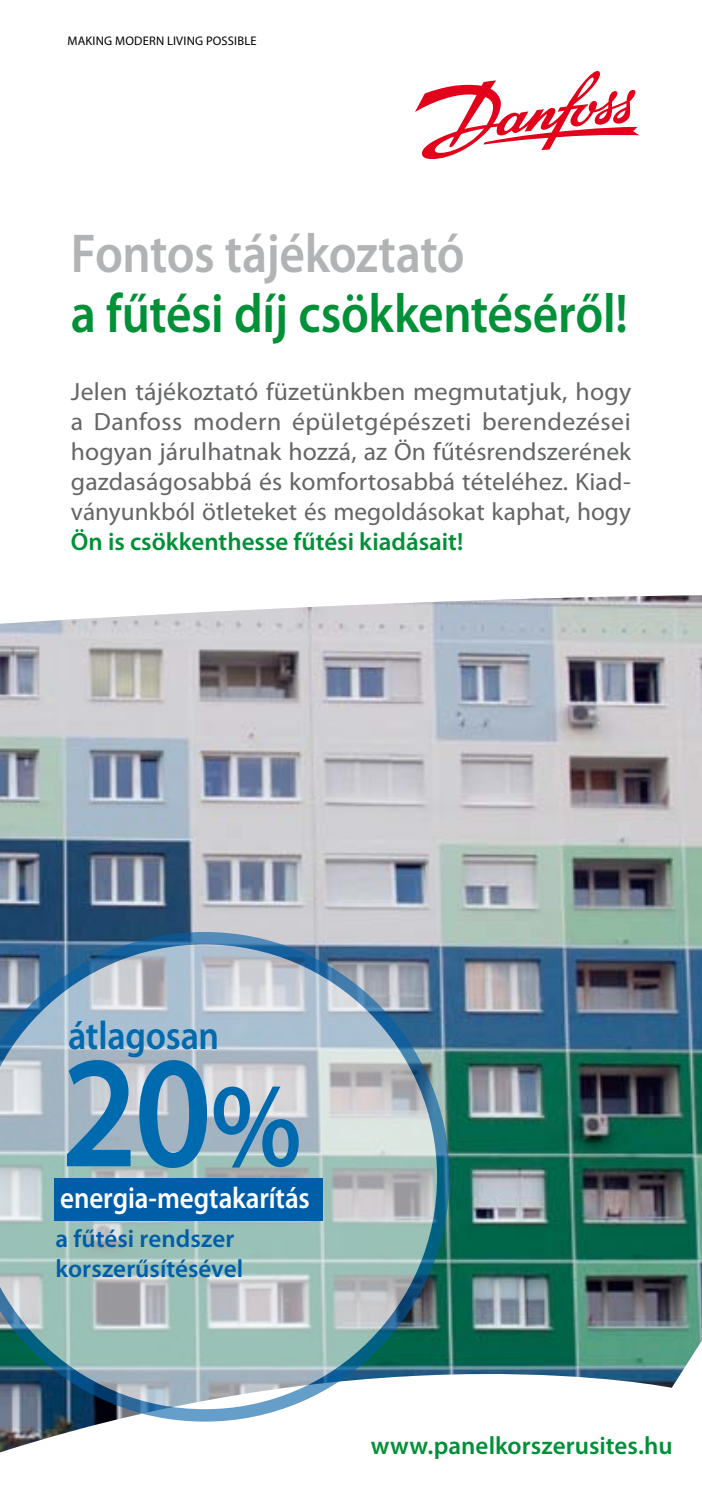
<style>
.page{position:relative;width:702px;height:1489px;background:#fff}
.page>*{position:absolute;margin:0;border:0;box-sizing:border-box;transform-origin:0 0}
.t1{font:600 160.5px "Myriad Pro";color:#006aaf;scale:.9 1}
.t2{font:600 55px "Myriad Pro";letter-spacing:-.01em;color:#009037;scale:.9 1}
.t3{font:600 55px "Myriad Pro";letter-spacing:-.015em;color:#b1b3b4;scale:.9 1}
.t4{font:600 40px "Myriad Pro";letter-spacing:-.01em;color:#006aaf;scale:.9 1}
.t5{font:600 30px "Myriad Pro";letter-spacing:-.005em;color:#fff;scale:.9 1}
.t6{font:25px/30px "Myriad Pro";color:#646567;text-align:justify}
.t7{font:600 25px "Myriad Pro";color:#009037}
.t8{font:600 25px/30px "Myriad Pro";color:#005ea8}
.t9{font:12.5px "Myriad Pro";letter-spacing:.02em;color:#000}
.s1{font-size:120.5px}
</style>
<div class="page">
<img style="left:0;top:595px;width:702px;height:857px">
<svg style="left:415px;top:71px;width:224px;height:89px"></svg>
<svg style="left:0;top:931px;width:449px;height:490px;background:#9bb3bb"></svg>
<div style="left:54px;top:1178px;width:269px;height:42px;background:#005ea8"></div>
<p class="t9" style="left:67px;top:33px;width:67px">MAKING MODERN</p>
<p class="t9" style="left:167px;top:33px;width:46px">LIVING POSSI</p>
<p class="t9" style="left:237px;top:33px;width:19px">BLE</p>
<h2 class="t3" style="left:71px;top:219px;width:439px">Fontos tájékoztató</h2>
<h2 class="t2" style="left:71px;top:279px;width:620px">a fűtési díj csökkentéséről!</h2>
<p class="t6" style="left:71px;top:376px;width:562px">Jelen tájékoztató füzetünkben megmutatjuk, hogy a Danfoss modern épületgépészeti berendezései hogyan járulhatnak hozzá, az Ön fűtésrendszerének gazdaságosabbá és komfortosabbá tételéhez. Kiad&shy;ványunkból ötleteket és megoldásokat kaphat, hogy</p>
<p class="t7" style="left:71px;top:525px;width:394px">Ön is csökkenthesse fűtési kiadásait!</p>
<h3 class="t4" style="left:68px;top:1009px;width:169px">átlagosan</h3>
<h1 class="t1" style="left:61px;top:1010px;width:269px">20<span class="s1">%</span></h1>
<p class="t5" style="left:60px;top:1178px;width:279px">energia-megtakarítás</p>
<p class="t8" style="left:56px;top:1222px;width:189px">a fűtési rendszer korszerűsítésével</p>
<p class="t7" style="left:370px;top:1428px;width:303px">www.panelkorszerusites.hu</p>
</div>
